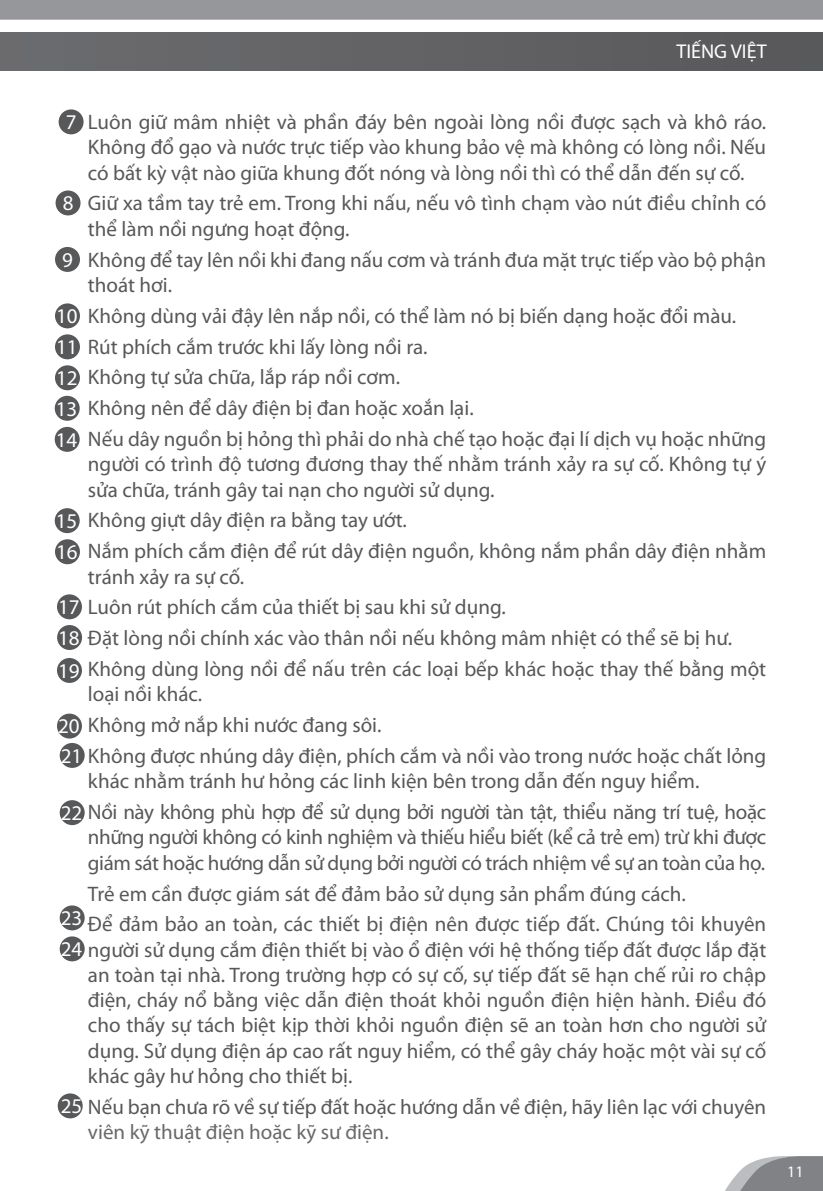
<style>
.page{position:relative;width:823px;height:1191px;background:#fff}
.page>*{position:absolute;margin:0;border:0;box-sizing:border-box;transform-origin:0 0}
.body{font:21px/25.2px "Myriad Pro";color:#57585a;text-align:justify}
.body-2{font:21px/25.2px "Myriad Pro";letter-spacing:-.02em;color:#57585a}
.body-3{font:21px "Myriad Pro";color:#69696c}
.t1{font:21px "Myriad Pro";color:#fff}
.t2{font:20px "Myriad Pro";color:#fff}
.t3{font:16px "Myriad Pro";color:#fff}
.s1{color:#fff}
</style>
<div class="page">
<div style="left:60px;top:936px;width:25px;height:25px;background:#57585a;border-radius:50%"></div>
<div style="left:58px;top:1093px;width:25px;height:25px;background:#57585a;border-radius:50%"></div>
<div style="left:60px;top:800px;width:25px;height:25px;background:#57585a;border-radius:50%"></div>
<div style="left:60px;top:905px;width:25px;height:25px;background:#57585a;border-radius:50%"></div>
<div style="left:56px;top:190px;width:24px;height:25px;background:#57585a;border-radius:50%"></div>
<div style="left:55px;top:247px;width:25px;height:25px;background:#57585a;border-radius:50%"></div>
<div style="left:55px;top:303px;width:25px;height:25px;background:#57585a;border-radius:50%"></div>
<div style="left:55px;top:334px;width:25px;height:25px;background:#57585a;border-radius:50%"></div>
<div style="left:55px;top:365px;width:25px;height:25px;background:#57585a;border-radius:50%"></div>
<div style="left:55px;top:396px;width:25px;height:25px;background:#57585a;border-radius:50%"></div>
<div style="left:55px;top:427px;width:25px;height:25px;background:#57585a;border-radius:50%"></div>
<div style="left:55px;top:508px;width:25px;height:25px;background:#57585a;border-radius:50%"></div>
<div style="left:55px;top:539px;width:25px;height:25px;background:#57585a;border-radius:50%"></div>
<div style="left:57px;top:594px;width:25px;height:25px;background:#57585a;border-radius:50%"></div>
<div style="left:57px;top:625px;width:25px;height:25px;background:#57585a;border-radius:50%"></div>
<div style="left:59px;top:109px;width:24px;height:25px;background:#57585a;border-radius:50%"></div>
<div style="left:57px;top:658px;width:25px;height:25px;background:#57585a;border-radius:50%"></div>
<div style="left:57px;top:713px;width:25px;height:25px;background:#57585a;border-radius:50%"></div>
<div style="left:60px;top:743px;width:25px;height:25px;background:#57585a;border-radius:50%"></div>
<svg style="left:0;top:0;width:822px;height:33px;fill:#95979a"></svg>
<div style="left:0;top:33px;width:822px;height:37px;background:#636366"></div>
<svg style="left:725px;top:1156px;width:97px;height:35px"></svg>
<p class="t2" style="left:676px;top:39px;width:92px">TIẾNG VIỆT</p>
<p class="body" style="left:88px;top:109px;width:679px">Luôn giữ mâm nhiệt và phần đáy bên ngoài lòng nồi được sạch và khô ráo.<br>Không đổ gạo và nước trực tiếp vào khung bảo vệ mà không có lòng nồi. Nếu có bất kỳ vật nào giữa khung đốt nóng và lòng nồi thì có thể dẫn đến sự cố.</p>
<p class="body" style="left:88px;top:190px;width:679px">Giữ xa tầm tay trẻ em. Trong khi nấu, nếu vô tình chạm vào nút điều chỉnh có thể làm nồi ngưng hoạt động.</p>
<p class="body" style="left:88px;top:247px;width:679px">Không để tay lên nồi khi đang nấu cơm và tránh đưa mặt trực tiếp vào bộ phận thoát hơi.</p>
<p class="body" style="left:88px;top:303px;width:649px">Không dùng vải đậy lên nắp nồi, có thể làm nó bị biến dạng hoặc đổi màu.</p>
<p class="body" style="left:88px;top:333px;width:341px">Rút phích cắm trước khi lấy lòng nồi ra.</p>
<p class="body" style="left:88px;top:364px;width:313px">Không tự sửa chữa, lắp ráp nồi cơm.</p>
<p class="body" style="left:88px;top:395px;width:387px">Không nên để dây điện bị đan hoặc xoắn lại.</p>
<p class="body" style="left:88px;top:426px;width:679px">Nếu dây nguồn bị hỏng thì phải do nhà chế tạo hoặc đại lí dịch vụ hoặc những người có trình độ tương đương thay thế nhằm tránh xảy ra sự cố. Không tự ý sửa chữa, tránh gây tai nạn cho người sử dụng.</p>
<p class="body" style="left:88px;top:507px;width:320px">Không giựt dây điện ra bằng tay ướt.</p>
<p class="body" style="left:88px;top:538px;width:679px">Nắm phích cắm điện để rút dây điện nguồn, không nắm phần dây điện nhằm tránh xảy ra sự cố.</p>
<p class="t1" style="left:66px;top:109px;width:12px">7</p>
<p class="t1" style="left:63px;top:190px;width:12px">8</p>
<p class="t1" style="left:62px;top:247px;width:12px">9</p>
<p class="t1" style="left:56px;top:303px;width:23px">10</p>
<p class="t1" style="left:56px;top:334px;width:23px">11</p>
<p class="t1" style="left:56px;top:365px;width:23px">12</p>
<p class="t1" style="left:56px;top:395px;width:23px">13</p>
<p class="t1" style="left:56px;top:426px;width:23px">14</p>
<p class="t1" style="left:56px;top:508px;width:23px">15</p>
<p class="t1" style="left:56px;top:539px;width:23px">16</p>
<p class="body" style="left:58px;top:594px;width:449px"><span class="s1">17</span> Luôn rút phích cắm của thiết bị sau khi sử dụng.</p>
<p class="body" style="left:58px;top:625px;width:675px"><span class="s1">18</span> Đặt lòng nồi chính xác vào thân nồi nếu không mâm nhiệt có thể sẽ bị hư.</p>
<p class="body" style="left:58px;top:656px;width:709px"><span class="s1">19</span> Không dùng lòng nồi để nấu trên các loại bếp khác hoặc thay thế bằng một</p>
<p class="body" style="left:58px;top:712px;width:325px"><span class="s1">20</span> Không mở nắp khi nước đang sôi.</p>
<p class="body" style="left:61px;top:743px;width:706px"><span class="s1">21</span> Không được nhúng dây điện, phích cắm và nồi vào trong nước hoặc chất lỏng</p>
<p class="body" style="left:88px;top:681px;width:116px">loại nồi khác.</p>
<p class="body" style="left:88px;top:768px;width:612px">khác nhằm tránh hư hỏng các linh kiện bên trong dẫn đến nguy hiểm.</p>
<p class="body-2" style="left:88px;top:824px;width:679px">những người không có kinh nghiệm và thiếu hiểu biết (kể cả trẻ em) trừ khi được giám sát hoặc hướng dẫn sử dụng bởi người có trách nhiệm về sự an toàn của họ.</p>
<p class="body" style="left:88px;top:880px;width:599px">Trẻ em cần được giám sát để đảm bảo sử dụng sản phẩm đúng cách.</p>
<p class="body" style="left:88px;top:911px;width:679px">Để đảm bảo an toàn, các thiết bị điện nên được tiếp đất. Chúng tôi khuyên</p>
<p class="body" style="left:88px;top:962px;width:679px">an toàn tại nhà. Trong trường hợp có sự cố, sự tiếp đất sẽ hạn chế rủi ro chập điện, cháy nổ bằng việc dẫn điện thoát khỏi nguồn điện hiện hành. Điều đó cho thấy sự tách biệt kịp thời khỏi nguồn điện sẽ an toàn hơn cho người sử dụng. Sử dụng điện áp cao rất nguy hiểm, có thể gây cháy hoặc một vài sự cố khác gây hư hỏng cho thiết bị.</p>
<p class="body-3" style="left:88px;top:1118px;width:302px">viên kỹ thuật điện hoặc kỹ sư điện.</p>
<p class="body-2" style="left:61px;top:799px;width:706px"><span class="s1">22</span> Nồi này không phù hợp để sử dụng bởi người tàn tật, thiểu năng trí tuệ, hoặc</p>
<p class="t1" style="left:61px;top:905px;width:23px">23</p>
<p class="body" style="left:61px;top:936px;width:706px"><span class="s1">24</span> người sử dụng cắm điện thiết bị vào ổ điện với hệ thống tiếp đất được lắp đặt</p>
<p class="body" style="left:61px;top:1093px;width:706px"><span class="s1">25</span> Nếu bạn chưa rõ về sự tiếp đất hoặc hướng dẫn về điện, hãy liên lạc với chuyên</p>
<p class="t3" style="left:786px;top:1162px;width:18px">11</p>
</div>
